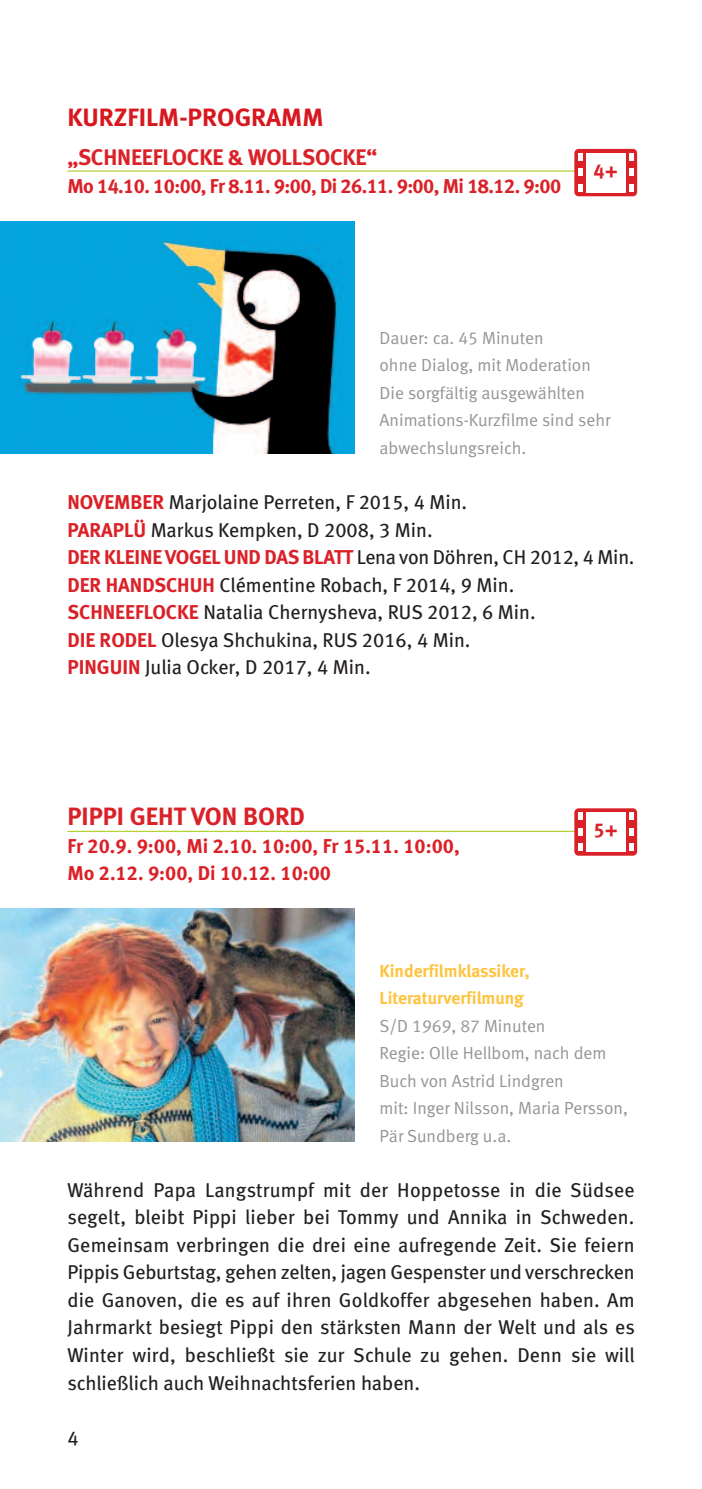
<style>
.page{position:relative;width:702px;height:1489px;background:#fff}
.page>*{position:absolute;margin:0;border:0;box-sizing:border-box;transform-origin:0 0}
.t1{font:25px "Meta Bold LF";color:#d8171f}
.t2{font:25px "Meta Bold LF";color:#db2128}
.t3{font:22.5px "Meta Bold LF";letter-spacing:-.01em;color:#db2128}
.t4{font:20px/27.5px "Meta Book LF";color:#231f20}
.t5{font:20px/27.5px "Meta Bold LF";color:#db2128}
.t6{font:20px "Meta Bold LF";letter-spacing:-.03em;color:#db2128}
.t7{font:17.5px/27.5px "Meta Normal LF";color:#939598}
.t8{font:17.5px/27.5px "Meta Bold LF";color:#fec340}
.s1{font-family:"Meta Bold LF";color:#db2128}
</style>
<div class="page">
<hr style="left:67px;top:170px;width:567px;height:2px;background:#b3d234">
<hr style="left:67px;top:830px;width:567px;height:2px;background:#b3d234">
<div style="left:574px;top:149px;width:63px;height:47px;background:#db2128;border-radius:4px"></div>
<div style="left:586px;top:153px;width:39px;height:39px;background:#fff"></div>
<svg style="left:578px;top:153px;width:4px;height:8px"></svg>
<svg style="left:578px;top:184px;width:4px;height:8px"></svg>
<svg style="left:578px;top:168px;width:4px;height:8px"></svg>
<svg style="left:629px;top:153px;width:4px;height:8px"></svg>
<svg style="left:629px;top:184px;width:4px;height:8px"></svg>
<svg style="left:629px;top:168px;width:4px;height:8px"></svg>
<div style="left:574px;top:808px;width:63px;height:47px;background:#db2128;border-radius:4px"></div>
<div style="left:586px;top:812px;width:39px;height:39px;background:#fff"></div>
<svg style="left:578px;top:812px;width:4px;height:8px"></svg>
<svg style="left:578px;top:843px;width:4px;height:8px"></svg>
<svg style="left:578px;top:828px;width:4px;height:7px"></svg>
<svg style="left:629px;top:812px;width:4px;height:8px"></svg>
<svg style="left:629px;top:843px;width:4px;height:8px"></svg>
<svg style="left:629px;top:828px;width:4px;height:7px"></svg>
<img style="left:0;top:221px;width:354px;height:233px">
<img style="left:0;top:908px;width:354px;height:233px">
<p class="t1" style="left:67px;top:108px;width:257px">KURZFILM-PROGRAMM</p>
<p class="t3" style="left:67px;top:149px;width:311px">„SCHNEEFLOCKE &amp; WOLLSOCKE“</p>
<p class="t6" style="left:67px;top:178px;width:495px">Mo 14.10. 10:00, Fr 8.11. 9:00, Di 26.11. 9:00, Mi 18.12. 9:00</p>
<p class="t5" style="left:593px;top:159px;width:26px">4+</p>
<p class="t7" style="left:379px;top:325px;width:233px">Dauer: ca. 45 Minuten<br>ohne Dialog, mit Moderation<br>Die sorgfältig ausgewählten<br>Animations-Kurzfilme sind sehr abwechslungsreich.</p>
<p class="t4" style="left:67px;top:490px;width:568px"><span class="s1">NOVEMBER</span> Marjolaine Perreten, F 2015, 4 Min.<br><span class="s1">PARAPLÜ</span> Markus Kempken, D 2008, 3 Min.<br><span class="s1">DER KLEINE VOGEL UND DAS BLATT</span> Lena von Döhren, CH 2012, 4 Min.<br><span class="s1">DER HANDSCHUH</span> Clémentine Robach, F 2014, 9 Min.<br><span class="s1">SCHNEEFLOCKE</span> Natalia Chernysheva, RUS 2012, 6 Min.<br><span class="s1">DIE RODEL</span> Olesya Shchukina, RUS 2016, 4 Min.<br><span class="s1">PINGUIN</span> Julia Ocker, D 2017, 4 Min.</p>
<p class="t2" style="left:67px;top:807px;width:239px">PIPPI GEHT VON BORD</p>
<p class="t5" style="left:67px;top:834px;width:394px">Fr 20.9. 9:00, Mi 2.10. 10:00, Fr 15.11. 10:00,<br>Mo 2.12. 9:00, Di 10.12. 10:00</p>
<p class="t5" style="left:593px;top:818px;width:26px">5+</p>
<p class="t8" style="left:379px;top:958px;width:152px">Kinderfilmklassiker,<br>Literaturverfilmung</p>
<p class="t7" style="left:379px;top:1013px;width:250px">S/D 1969, 87 Minuten<br>Regie: Olle Hellbom, nach dem<br>Buch von Astrid Lindgren<br>mit: Inger Nilsson, Maria Persson,<br>Pär Sundberg u.a.</p>
<p class="t4" style="left:67px;top:1177px;width:569px;text-align:justify">Während Papa Langstrumpf mit der Hoppetosse in die Südsee segelt, bleibt Pippi lieber bei Tommy und Annika in Schweden.<br>Gemeinsam verbringen die drei eine aufregende Zeit. Sie feiern Pippis Geburtstag, gehen zelten, jagen Gespenster und verschrecken die Ganoven, die es auf ihren Goldkoffer abgesehen haben. Am Jahrmarkt besiegt Pippi den stärksten Mann der Welt und als es Winter wird, beschließt sie zur Schule zu gehen. Denn sie will schließlich auch Weihnachtsferien haben.</p>
<p class="t4" style="left:67px;top:1425px;width:13px">4</p>
</div>
